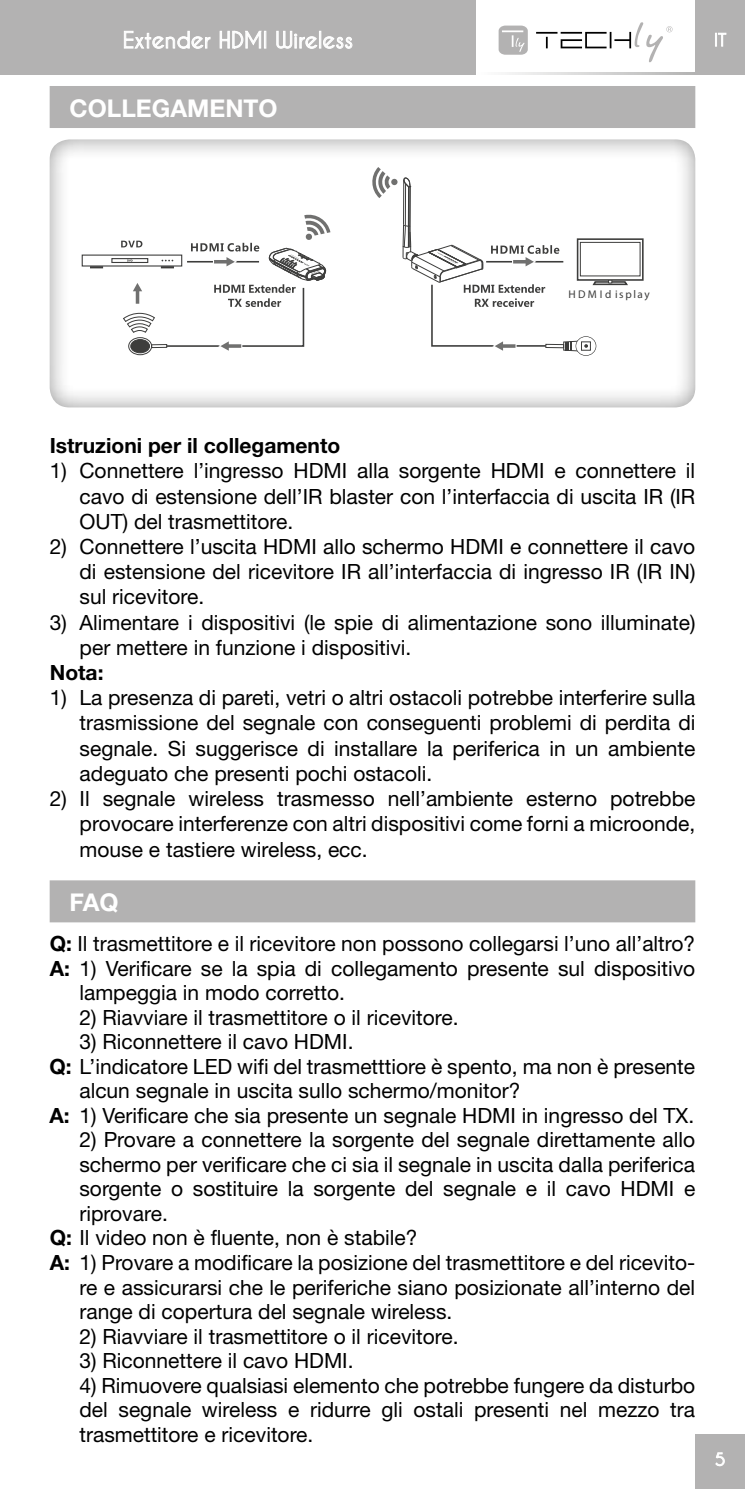
<style>
.page{position:relative;width:745px;height:1489px;background:#fff}
.page>*{position:absolute;margin:0;border:0;box-sizing:border-box;transform-origin:0 0}
.t1{font:700 24.5px "Helvetica Neue LT Std";color:#fff}
.t2{font:700 22.75px "Caviar Dreams";color:#fff}
.t3{font:21px/25.2px "Helvetica Neue LT Std";color:#000;text-align:justify}
.t4{font:700 21px "Helvetica Neue LT Std";color:#000}
.t5{font:700 11.2px "Microsoft Ya Hei";letter-spacing:.155em;color:#3d3d3c}
.s1{font-weight:700}
</style>
<div class="page">
<svg style="left:475px;top:73px;width:219px;height:1px"></svg>
<div style="left:0;top:0;width:475px;height:74px;background:#b3b2b2"></div>
<div style="left:694px;top:0;width:50px;height:74px;background:#b3b2b2"></div>
<svg style="left:715px;top:33px;width:11px;height:14px"></svg>
<svg style="left:545px;top:37px;width:2px;height:11px"></svg>
<hr style="left:535px;top:32px;width:22px;height:2px;background:#000">
<svg style="left:498px;top:26px;width:29px;height:29px"></svg>
<svg style="left:560px;top:22px;width:112px;height:40px"></svg>
<div style="left:694px;top:1434px;width:50px;height:54px;background:#b3b2b2"></div>
<svg style="left:715px;top:1452px;width:9px;height:14px"></svg>
<svg style="left:124px;top:31px;width:86px;height:18px"></svg>
<svg style="left:219px;top:31px;width:47px;height:18px"></svg>
<svg style="left:276px;top:31px;width:76px;height:18px"></svg>
<div style="left:50px;top:86px;width:644px;height:42px;background:#b3b2b2"></div>
<div style="left:50px;top:880px;width:644px;height:42px;background:#b3b2b2"></div>
<div style="left:48px;top:123px;width:651px;height:287px;background:#000;opacity:.45"></div>
<div style="left:111px;top:258px;width:37px;height:5px;border:1px solid #3d3d3c"></div>
<svg style="left:90px;top:266px;width:13px;height:2px"></svg>
<svg style="left:121px;top:241px;width:21px;height:6px"></svg>
<div style="left:130px;top:339px;width:20px;height:14px;border:1px solid #3d3d3c;border-radius:50%"></div>
<div style="left:131px;top:339px;width:18px;height:14px;background:#3d3d3c;border-radius:50%"></div>
<div style="left:128px;top:337px;width:24px;height:18px;border:1px solid #3d3d3c;border-radius:50%"></div>
<div style="left:151px;top:344px;width:16px;height:4px;border:1px solid #3d3d3c"></div>
<svg style="left:123px;top:312px;width:32px;height:21px"></svg>
<svg style="left:129px;top:278px;width:17px;height:28px"></svg>
<svg style="left:590px;top:281px;width:39px;height:5px"></svg>
<div style="left:577px;top:239px;width:65px;height:41px;background:#fff"></div>
<div style="left:576px;top:238px;width:67px;height:43px;border:2px solid #3d3d3c"></div>
<div style="left:579px;top:242px;width:61px;height:34px;border:1px solid #3d3d3c"></div>
<svg style="left:369px;top:167px;width:28px;height:31px"></svg>
<div style="left:545px;top:344px;width:18px;height:4px;border:1px solid #3d3d3c"></div>
<div style="left:563px;top:341px;width:15px;height:10px;border:1px solid #3d3d3c"></div>
<div style="left:575px;top:336px;width:21px;height:20px;border:1px solid #3d3d3c;border-radius:50%"></div>
<svg style="left:575px;top:337px;width:20px;height:18px"></svg>
<svg style="left:584px;top:344px;width:3px;height:4px"></svg>
<svg style="left:565px;top:341px;width:6px;height:10px"></svg>
<svg style="left:304px;top:213px;width:26px;height:22px"></svg>
<div style="left:305px;top:233px;width:7px;height:7px;background:#70706f;border-radius:2px"></div>
<hr style="left:486px;top:261px;width:77px;height:1px;background:#3d3d3c">
<hr style="left:402px;top:180px;width:2px;height:45px;background:#3d3d3c">
<hr style="left:404px;top:184px;width:2px;height:42px;background:#3d3d3c">
<hr style="left:407px;top:187px;width:2px;height:39px;background:#3d3d3c">
<hr style="left:409px;top:186px;width:1px;height:40px;background:#3d3d3c">
<svg style="left:403px;top:177px;width:8px;height:11px"></svg>
<svg style="left:402px;top:224px;width:157px;height:130px"></svg>
<svg style="left:161px;top:243px;width:165px;height:111px"></svg>
<p class="t2" style="left:123px;top:27px;width:232px">Extender HDMI Wireless</p>
<p class="t1" style="left:69px;top:93px;width:120px">Collegame</p>
<p class="t1" style="left:225px;top:93px;width:50px">nto</p>
<p class="t5" style="left:568px;top:287px;width:83px">HDM I d isplay</p>
<p class="t4" style="left:50px;top:432px;width:292px">Istruzioni per il collegamento</p>
<p class="t3" style="left:79px;top:458px;width:617px;text-indent:-30px">1) Connettere l’ingresso HDMI alla sorgente HDMI e connettere il cavo di estensione dell’IR blaster con l’interfaccia di uscita IR (IR OUT) del trasmettitore.</p>
<p class="t3" style="left:79px;top:533px;width:617px;text-indent:-30px">2) Connettere l’uscita HDMI allo schermo HDMI e connettere il cavo di estensione del ricevitore IR all’interfaccia di ingresso IR (IR IN) sul ricevitore.</p>
<p class="t3" style="left:80px;top:609px;width:617px;text-indent:-30px">3) Alimentare i dispositivi (le spie di alimentazione sono illuminate) per mettere in funzione i dispositivi.</p>
<p class="t4" style="left:50px;top:659px;width:55px">Nota:</p>
<p class="t3" style="left:79px;top:684px;width:617px;text-indent:-30px">1) La presenza di pareti, vetri o altri ostacoli potrebbe interferire sulla trasmissione del segnale con conseguenti problemi di perdita di segnale. Si suggerisce di installare la periferica in un ambiente adeguato che presenti pochi ostacoli.</p>
<p class="t3" style="left:79px;top:785px;width:617px;text-indent:-30px">2) Il segnale wireless trasmesso nell’ambiente esterno potrebbe provocare interferenze con altri dispositivi come forni a microonde, mouse e tastiere wireless, ecc.</p>
<p class="t1" style="left:69px;top:887px;width:49px">FAQ</p>
<p class="t3" style="left:50px;top:930px;width:646px"><span class="s1">Q:</span> Il trasmettitore e il ricevitore non possono collegarsi l’uno all’altro?</p>
<p class="t3" style="left:50px;top:955px;width:646px"><span class="s1">A:</span> 1) Verificare se la spia di collegamento presente sul dispositivo</p>
<p class="t3" style="left:79px;top:979px;width:267px">lampeggia in modo corretto.</p>
<p class="t3" style="left:79px;top:1004px;width:380px">2) Riavviare il trasmettitore o il ricevitore.</p>
<p class="t3" style="left:79px;top:1028px;width:275px">3) Riconnettere il cavo HDMI.</p>
<p class="t3" style="left:50px;top:1053px;width:646px"><span class="s1">Q:</span> L’indicatore LED wifi del trasmetttiore è spento, ma non è presente</p>
<p class="t3" style="left:79px;top:1077px;width:442px">alcun segnale in uscita sullo schermo/monitor?</p>
<p class="t3" style="left:50px;top:1102px;width:645px"><span class="s1">A:</span> 1) Verificare che sia presente un segnale HDMI in ingresso del TX.</p>
<p class="t3" style="left:79px;top:1126px;width:617px">2) Provare a connettere la sorgente del segnale direttamente allo</p>
<p class="t3" style="left:79px;top:1151px;width:617px">schermo per verificare che ci sia il segnale in uscita dalla periferica</p>
<p class="t3" style="left:79px;top:1175px;width:617px">sorgente o sostituire la sorgente del segnale e il cavo HDMI e</p>
<p class="t3" style="left:79px;top:1200px;width:90px">riprovare.</p>
<p class="t3" style="left:50px;top:1224px;width:369px"><span class="s1">Q:</span> Il video non è fluente, non è stabile?</p>
<p class="t3" style="left:50px;top:1249px;width:646px"><span class="s1">A:</span> 1) Provare a modificare la posizione del trasmettitore e del ricevito-</p>
<p class="t3" style="left:79px;top:1273px;width:617px">re e assicurarsi che le periferiche siano posizionate all’interno del</p>
<p class="t3" style="left:79px;top:1298px;width:374px">range di copertura del segnale wireless.</p>
<p class="t3" style="left:79px;top:1322px;width:380px">2) Riavviare il trasmettitore o il ricevitore.</p>
<p class="t3" style="left:79px;top:1347px;width:275px">3) Riconnettere il cavo HDMI.</p>
<p class="t3" style="left:79px;top:1372px;width:617px">4) Rimuovere qualsiasi elemento che potrebbe fungere da disturbo del segnale wireless e ridurre gli ostali presenti nel mezzo tra trasmettitore e ricevitore.</p>
</div>
